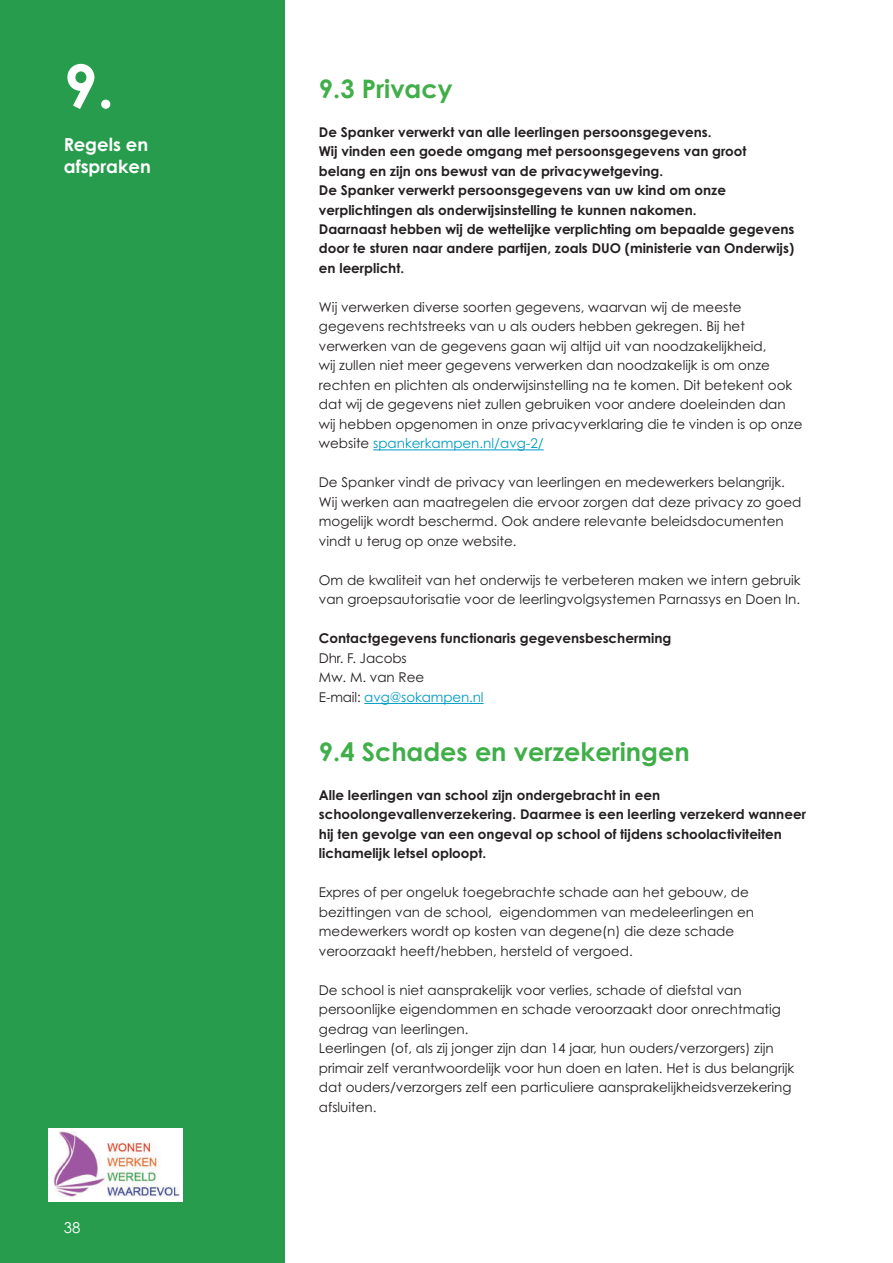
<style>
.page{position:relative;width:893px;height:1263px;background:#fff}
.page>*{position:absolute;margin:0;border:0;box-sizing:border-box;transform-origin:0 0}
.t1{font:700 60px "Century Gothic Pro";color:#fff}
.t2{font:700 25.5px "Century Gothic Pro";color:#40ae49}
.t3{font:700 18px/21.6px "Century Gothic Pro";color:#fff}
.t4{font:15px "Century Gothic Pro";color:#fff}
.t5{font:13.5px/19.5px "Century Gothic Pro";color:#231f20}
.t6{font:700 13.5px/19.5px "Century Gothic Pro";color:#231f20}
.s1{color:#009bc3}
</style>
<div class="page">
<div style="left:0;top:0;width:285px;height:1263px;background:#269c4c"></div>
<div style="left:48px;top:1128px;width:135px;height:73px;background:#fff"></div>
<img style="left:53px;top:1131px;width:127px;height:65px">
<hr style="left:373px;top:450px;width:171px;height:1px;background:#009bc3">
<hr style="left:364px;top:703px;width:120px;height:1px;background:#009bc3">
<h1 class="t1" style="left:64px;top:49px;width:52px">9.</h1>
<h3 class="t3" style="left:64px;top:134px;width:89px">Regels en afspraken</h3>
<p class="t4" style="left:64px;top:1218px;width:18px">38</p>
<h2 class="t2" style="left:319px;top:72px;width:135px">9.3 Privacy</h2>
<p class="t6" style="left:319px;top:122px;width:477px">De Spanker verwerkt van alle leerlingen persoonsgegevens.<br>Wij vinden een goede omgang met persoonsgegevens van groot belang en zijn ons bewust van de privacywetgeving.<br>De Spanker verwerkt persoonsgegevens van uw kind om onze verplichtingen als onderwijsinstelling te kunnen nakomen.<br>Daarnaast hebben wij de wettelijke verplichting om bepaalde gegevens door te sturen naar andere partijen, zoals DUO (ministerie van Onderwijs) en leerplicht.</p>
<p class="t5" style="left:319px;top:297px;width:485px">Wij verwerken diverse soorten gegevens, waarvan wij de meeste gegevens rechtstreeks van u als ouders hebben gekregen. Bij het verwerken van de gegevens gaan wij altijd uit van noodzakelijkheid,<br>wij zullen niet meer gegevens verwerken dan noodzakelijk is om onze rechten en plichten als onderwijsinstelling na te komen. Dit betekent ook dat wij de gegevens niet zullen gebruiken voor andere doeleinden dan wij hebben opgenomen in onze privacyverklaring die te vinden is op onze website <span class="s1">spankerkampen.nl/avg-2/</span></p>
<p class="t5" style="left:319px;top:473px;width:484px">De Spanker vindt de privacy van leerlingen en medewerkers belangrijk.<br>Wij werken aan maatregelen die ervoor zorgen dat deze privacy zo goed mogelijk wordt beschermd. Ook andere relevante beleidsdocumenten vindt u terug op onze website.</p>
<p class="t5" style="left:319px;top:570px;width:483px">Om de kwaliteit van het onderwijs te verbeteren maken we intern gebruik van groepsautorisatie voor de leerlingvolgsystemen Parnassys en Doen In.</p>
<p class="t6" style="left:319px;top:629px;width:354px">Contactgegevens functionaris gegevensbescherming</p>
<p class="t5" style="left:319px;top:648px;width:166px">Dhr. F. Jacobs<br>Mw. M. van Ree<br>E-mail: <span class="s1">avg@sokampen.nl</span></p>
<h2 class="t2" style="left:319px;top:735px;width:372px">9.4 Schades en verzekeringen</h2>
<p class="t6" style="left:319px;top:785px;width:489px">Alle leerlingen van school zijn ondergebracht in een schoolongevallenverzekering. Daarmee is een leerling verzekerd wanneer hij ten gevolge van een ongeval op school of tijdens schoolactiviteiten lichamelijk letsel oploopt.</p>
<p class="t5" style="left:319px;top:882px;width:437px">Expres of per ongeluk toegebrachte schade aan het gebouw, de bezittingen van de school, eigendommen van medeleerlingen en medewerkers wordt op kosten van degene(n) die deze schade veroorzaakt heeft/hebben, hersteld of vergoed.</p>
<p class="t5" style="left:319px;top:980px;width:477px">De school is niet aansprakelijk voor verlies, schade of diefstal van persoonlijke eigendommen en schade veroorzaakt door onrechtmatig gedrag van leerlingen.<br>Leerlingen (of, als zij jonger zijn dan 14 jaar, hun ouders/verzorgers) zijn primair zelf verantwoordelijk voor hun doen en laten. Het is dus belangrijk dat ouders/verzorgers zelf een particuliere aansprakelijkheidsverzekering afsluiten.</p>
</div>
